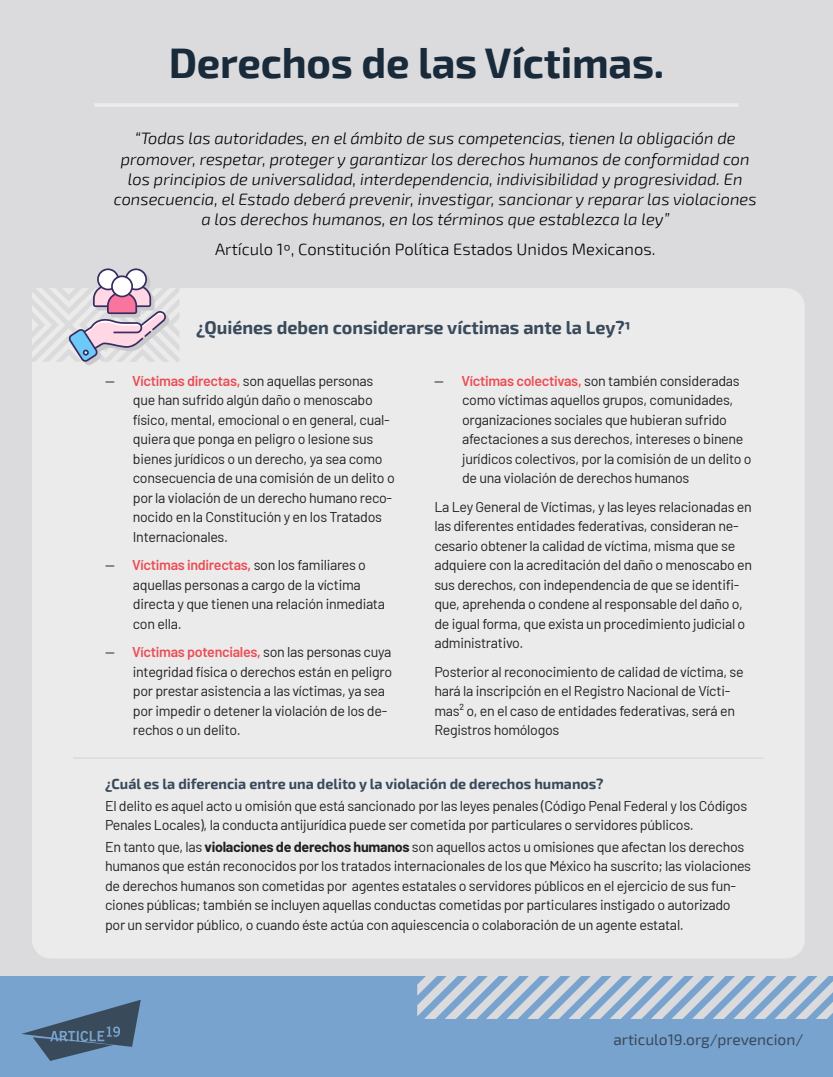
<style>
.page{position:relative;width:833px;height:1077px;background:#fff}
.page>*{position:absolute;margin:0;border:0;box-sizing:border-box;transform-origin:0 0}
.t1{font:700 41.78px "Exo 2";letter-spacing:-.005em;color:#192a3a}
.t2{font:700 18px "Exo 2";color:#394a5a}
.t3{font:italic 300 16.5px/20.2px "Exo 2";color:#000;text-align:center}
.t4{font:300 16.5px "Exo 2";color:#000}
.t5{font:15.52px "Exo 2";color:#394a5a}
.t6{font:14.25px/19.5px "Barlow";letter-spacing:-.02em;color:#231f20}
.t7{font:700 14.25px "Exo 2";color:#394a5a}
.s1{font-weight:600;color:#eb4d55}
.s2{font-weight:700}
</style>
<div class="page">
<div style="left:0;top:0;width:832px;height:1077px;background:#dbdbdd"></div>
<div style="left:0;top:976px;width:832px;height:101px;background:#78a3cf"></div>
<hr style="left:94px;top:103px;width:644px;height:4px;background:#ebebeb">
<div style="left:32px;top:288px;width:772px;height:670px;background:#ebebeb"></div>
<svg style="left:21px;top:999px;width:120px;height:62px"></svg>
<svg style="left:417px;top:976px;width:415px;height:43px"></svg>
<svg style="left:32px;top:268px;width:147px;height:97px"></svg>
<hr style="left:73px;top:757px;width:690px;height:2px;background:#dbdbdd">
<h1 class="t1" style="left:169px;top:32px;width:496px">Derechos de las Víctimas.</h1>
<p class="t3" style="left:114px;top:128px;width:644px">“Todas las autoridades, en el ámbito de sus competencias, tienen la obligación de promover, respetar, proteger y garantizar los derechos humanos de conformidad con los principios de universalidad, interdependencia, indivisibilidad y progresividad. En consecuencia, el Estado deberá prevenir, investigar, sancionar y reparar las violaciones a los derechos humanos, en los términos que establezca la ley”</p>
<p class="t4" style="left:215px;top:238px;width:441px">Artículo 1º, Constitución Política Estados Unidos Mexicanos.</p>
<p class="t2" style="left:196px;top:314px;width:435px">¿Quiénes deben considerarse víctimas ante la Ley?1</p>
<p class="t6" style="left:133px;top:370px;width:263px;text-indent:-28px">— <span class="s1">Víctimas directas,</span> son aquellas personas que han sufrido algún daño o menoscabo físico, mental, emocional o en general, cual&shy;quiera que ponga en peligro o lesione sus bienes jurídicos o un derecho, ya sea como consecuencia de una comisión de un delito o por la violación de un derecho humano reco&shy;nocido en la Constitución y en los Tratados Internacionales.</p>
<p class="t6" style="left:133px;top:554px;width:254px;text-indent:-28px">— <span class="s1">Víctimas indirectas,</span> son los familiares o aquellas personas a cargo de la víctima directa y que tienen una relación inmediata con ella.</p>
<p class="t6" style="left:133px;top:641px;width:260px;text-indent:-28px">— <span class="s1">Víctimas potenciales,</span> son las personas cuya integridad física o derechos están en peligro por prestar asistencia a las víctimas, ya sea por impedir o detener la violación de los de&shy;rechos o un delito.</p>
<p class="t6" style="left:462px;top:370px;width:291px;text-indent:-28px">— <span class="s1">Víctimas colectivas,</span> son también consideradas como víctimas aquellos grupos, comunidades, organizaciones sociales que hubieran sufrido afectaciones a sus derechos, intereses o binene jurídicos colectivos, por la comisión de un delito o de una violación de derechos humanos</p>
<p class="t6" style="left:434px;top:496px;width:319px">La Ley General de Víctimas, y las leyes relacionadas en las diferentes entidades federativas, consideran ne&shy;cesario obtener la calidad de víctima, misma que se adquiere con la acreditación del daño o menoscabo en sus derechos, con independencia de que se identifi&shy;que, aprehenda o condene al responsable del daño o, de igual forma, que exista un procedimiento judicial o administrativo.</p>
<p class="t6" style="left:434px;top:661px;width:310px">Posterior al reconocimiento de calidad de víctima, se hará la inscripción en el Registro Nacional de Vícti&shy;mas² o, en el caso de entidades federativas, será en Registros homólogos</p>
<p class="t7" style="left:105px;top:773px;width:499px">¿Cuál es la diferencia entre una delito y la violación de derechos humanos?</p>
<p class="t6" style="left:105px;top:794px;width:643px">El delito es aquel acto u omisión que está sancionado por las leyes penales (Código Penal Federal y los Códigos<br>Penales Locales), la conducta antijurídica puede ser cometida por particulares o servidores públicos.</p>
<p class="t6" style="left:105px;top:836px;width:647px">En tanto que, las <span class="s2">violaciones de derechos humanos</span> son aquellos actos u omisiones que afectan los derechos humanos que están reconocidos por los tratados internacionales de los que México ha suscrito; las violaciones de derechos humanos son cometidas por agentes estatales o servidores públicos en el ejercicio de sus fun&shy;ciones públicas; también se incluyen aquellas conductas cometidas por particulares instigado o autorizado por un servidor público, o cuando éste actúa con aquiescencia o colaboración de un agente estatal.</p>
<p class="t5" style="left:613px;top:1028px;width:191px">articulo19.org/prevencion/</p>
</div>
